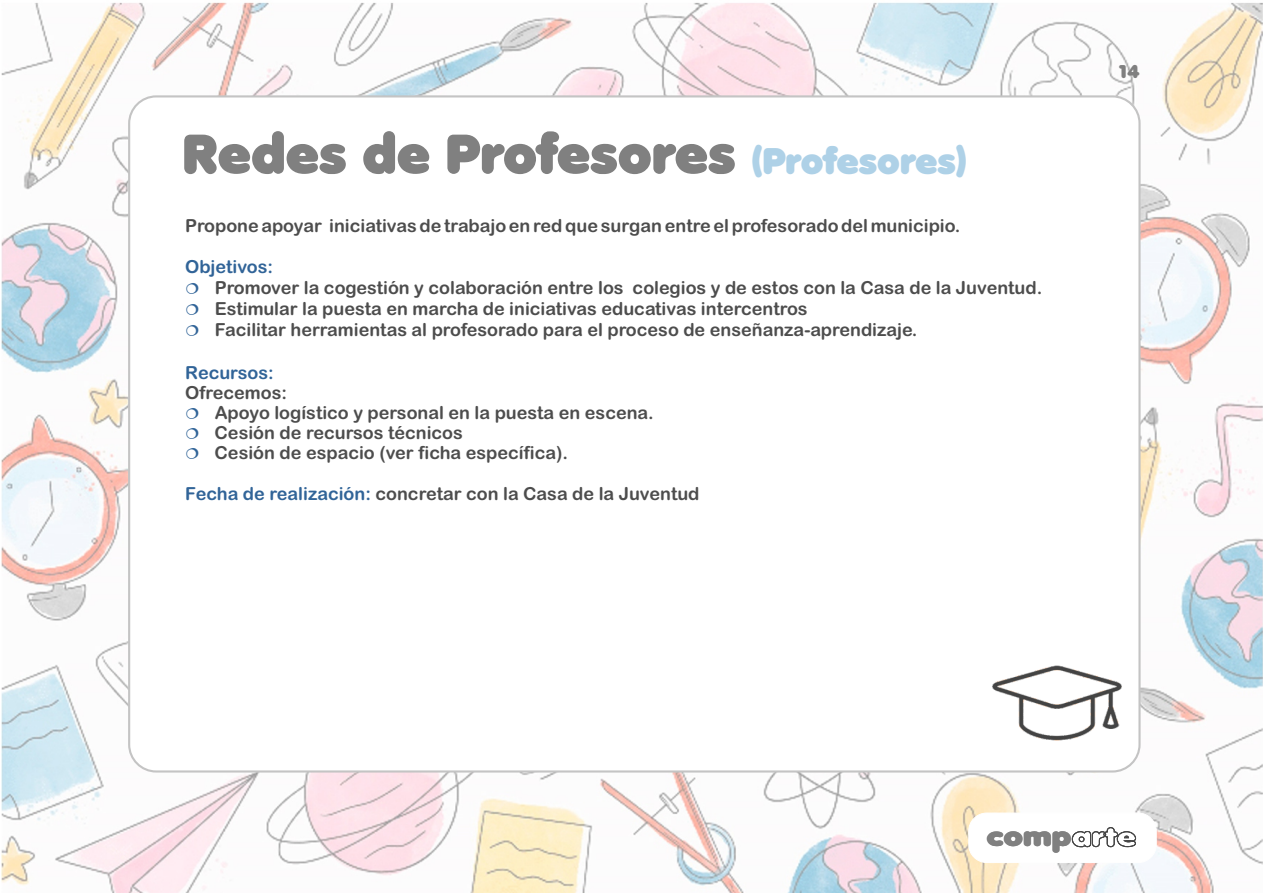
<style>
.page{position:relative;width:1263px;height:893px;background:#fff}
.page>*{position:absolute;margin:0;border:0;box-sizing:border-box;transform-origin:0 0}
.t1{font:54px "Valken";color:#808080}
.t2{font:26.85px "Valken";color:#808080;scale:1.16 1}
.t3{font:18px/20.1px "Arial Rounded MT Bold";color:#4d4d4d}
.t4{font:18px "Arial Rounded MT Bold";color:#316498}
.t5{font:18px "Valken";color:#808080}
.s1{font-size:36px;color:#aed1e7}
.s2{color:#316498}
.s3{color:#000}
</style>
<div class="page">
<img style="left:1px;top:2px;width:1262px;height:891px">
<div style="left:128px;top:95px;width:1012px;height:677px;background:#fff;border:2px solid #c4c4c4;border-radius:27px"></div>
<img style="left:960px;top:606px;width:194px;height:194px">
<div style="left:968px;top:813px;width:189px;height:50px;background:#fff;border:1px solid #fff;border-radius:18px"></div>
<h1 class="t1" style="left:183px;top:121px;width:786px">Redes de Profesores <span class="s1">(Profesores)</span></h1>
<p class="t3" style="left:185px;top:217px;width:777px">Propone apoyar iniciativas de trabajo en red que surgan entre el profesorado del municipio.</p>
<p class="t4" style="left:185px;top:260px;width:90px">Objetivos:</p>
<p class="t3" style="left:215px;top:279px;width:829px;line-height:20.9px">Promover la cogestión y colaboración entre los colegios y de estos con la Casa de la Juventud.<br>Estimular la puesta en marcha de iniciativas educativas intercentros<br>Facilitar herramientas al profesorado para el proceso de enseñanza-aprendizaje.</p>
<p class="t4" style="left:185px;top:366px;width:90px">Recursos:</p>
<p class="t3" style="left:215px;top:384px;width:441px;text-indent:-30px">Ofrecemos:<br>Apoyo logístico y personal en la puesta en escena.<br>Cesión de recursos técnicos<br>Cesión de espacio (ver ficha específica).</p>
<p class="t3" style="left:185px;top:485px;width:516px"><span class="s2">Fecha de realización:</span> concretar con la Casa de la Juventud</p>
<p class="t5" style="left:1117px;top:60px;width:24px">14</p>
<h2 class="t2" style="left:986px;top:820px;width:131px">comp<span class="s3">arte</span></h2>
</div>
